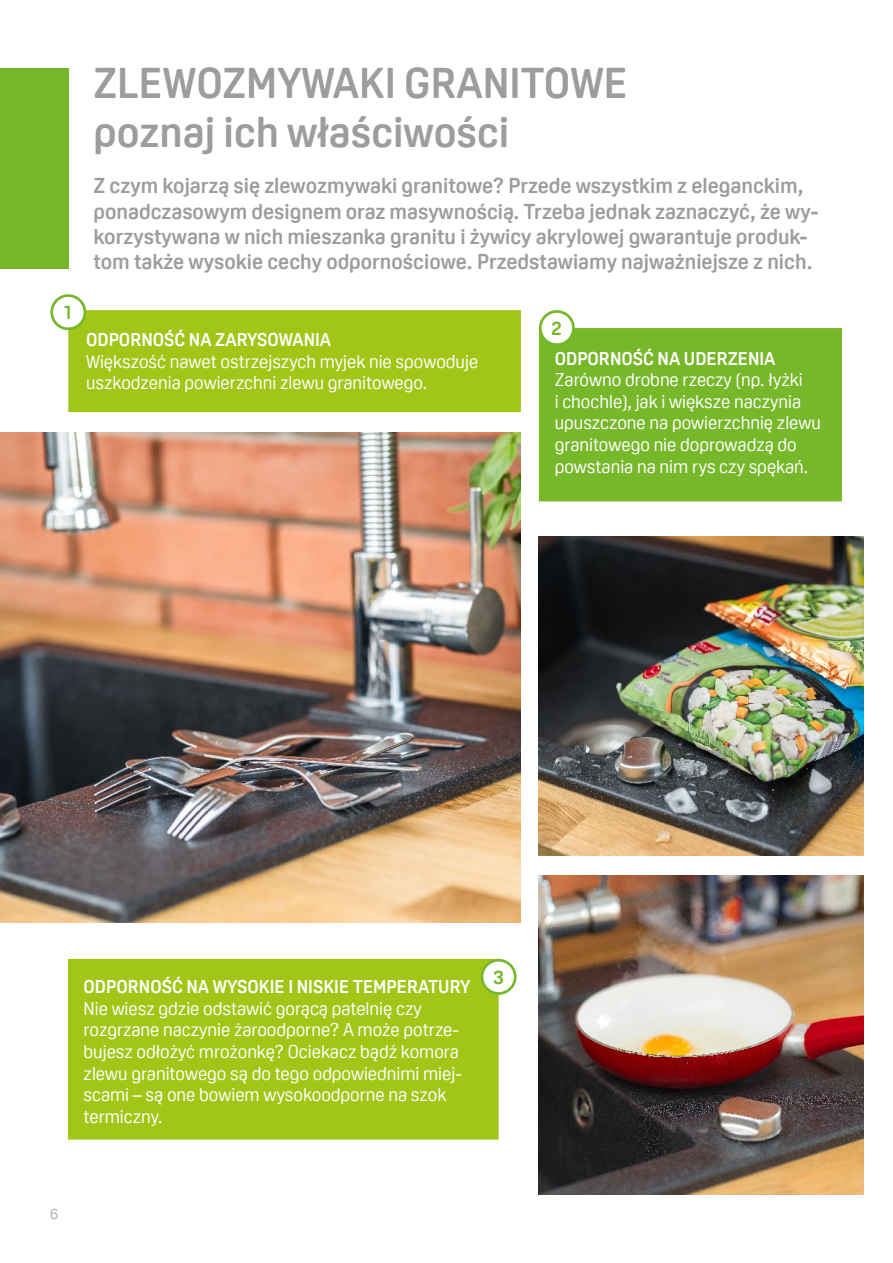
<style>
.page{position:relative;width:893px;height:1263px;background:#fff}
.page>*{position:absolute;margin:0;border:0;box-sizing:border-box;transform-origin:0 0}
.t1{font:700 42px/48.8px "Oscine";color:#9d9d9c}
.t2{font:700 21px/25.2px "Oscine";color:#9d9d9c}
.t3{font:700 19.5px "Oscine";color:#76b82a}
.t4{font:18px/21.6px "Oscine";color:#fff}
.t5{font:700 18px "Oscine";color:#fff}
.t6{font:15px "Oscine";color:#b3b2b2}
</style>
<div class="page">
<div style="left:68px;top:310px;width:453px;height:102px;background:#a2c617"></div>
<div style="left:68px;top:959px;width:431px;height:181px;background:#a2c617"></div>
<div style="left:539px;top:328px;width:303px;height:173px;background:#76b82a"></div>
<div style="left:0;top:68px;width:68px;height:201px;background:#76b82a"></div>
<div style="left:540px;top:311px;width:33px;height:34px;background:#fff;border-radius:50%"></div>
<div style="left:539px;top:310px;width:36px;height:36px;border:3px solid #76b82a;border-radius:50%"></div>
<div style="left:52px;top:296px;width:33px;height:33px;background:#fff;border-radius:50%"></div>
<div style="left:50px;top:294px;width:36px;height:36px;border:3px solid #76b82a;border-radius:50%"></div>
<div style="left:482px;top:960px;width:33px;height:33px;background:#fff;border-radius:50%"></div>
<div style="left:481px;top:959px;width:36px;height:36px;border:3px solid #76b82a;border-radius:50%"></div>
<img style="left:539px;top:536px;width:324px;height:320px">
<img style="left:539px;top:875px;width:324px;height:319px">
<img style="left:0;top:433px;width:521px;height:489px">
<p class="t3" style="left:64px;top:301px;width:9px">1</p>
<h1 class="t1" style="left:94px;top:59px;width:535px">ZLEWOZMYWAKI GRANITOWE poznaj ich właściwości</h1>
<p class="t2" style="left:94px;top:173px;width:726px">Z czym kojarzą się zlewozmywaki granitowe? Przede wszystkim z eleganckim, ponadczasowym designem oraz masywnością. Trzeba jednak zaznaczyć, że wy&shy;korzystywana w nich mieszanka granitu i żywicy akrylowej gwarantuje produk&shy;tom także wysokie cechy odpornościowe. Przedstawiamy najważniejsze z nich.</p>
<p class="t5" style="left:86px;top:329px;width:247px">ODPORNOŚĆ NA ZARYSOWANIA</p>
<p class="t4" style="left:86px;top:350px;width:394px">Większość nawet ostrzejszych myjek nie spowoduje uszkodzenia powierzchni zlewu granitowego.</p>
<p class="t3" style="left:551px;top:317px;width:12px">2</p>
<p class="t5" style="left:555px;top:348px;width:222px">ODPORNOŚĆ NA UDERZENIA</p>
<p class="t4" style="left:555px;top:369px;width:268px">Zarówno drobne rzeczy (np. łyżki<br>i chochle), jak i większe naczynia upuszczone na powierzchnię zlewu granitowego nie doprowadzą do powstania na nim rys czy spękań.</p>
<p class="t5" style="left:84px;top:977px;width:388px">ODPORNOŚĆ NA WYSOKIE I NISKIE TEMPERATURY</p>
<p class="t4" style="left:84px;top:997px;width:380px">Nie wiesz gdzie odstawić gorącą patelnię czy rozgrzane naczynie żaroodporne? A może potrze&shy;bujesz odłożyć mrożonkę? Ociekacz bądź komora zlewu granitowego są do tego odpowiednimi miej&shy;scami – są one bowiem wysokoodporne na szok termiczny.</p>
<p class="t3" style="left:493px;top:966px;width:12px">3</p>
<p class="t6" style="left:50px;top:1205px;width:10px">6</p>
</div>
